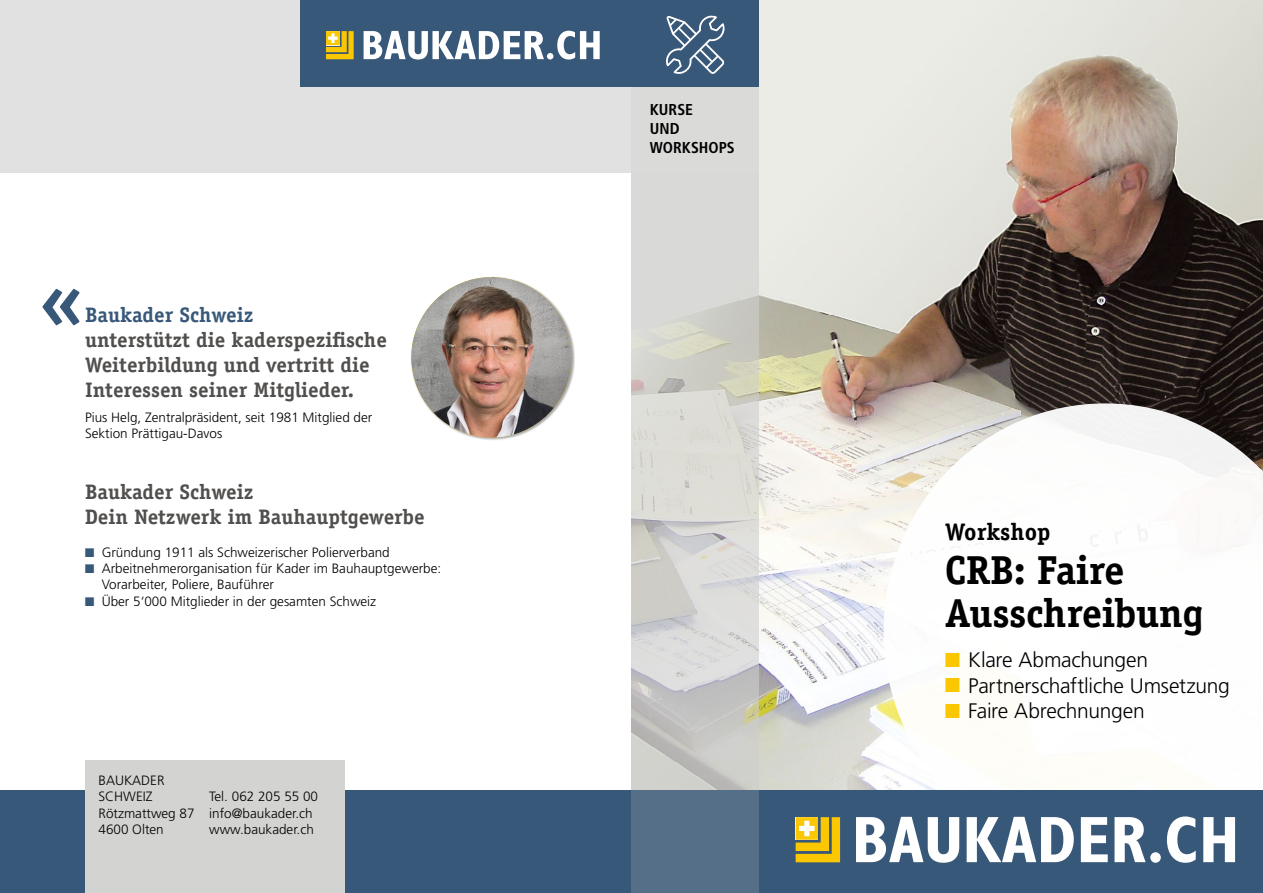
<style>
.page{position:relative;width:1263px;height:893px;background:#fff}
.page>*{position:absolute;margin:0;border:0;box-sizing:border-box;transform-origin:0 0}
.t1{font:700 73.8px "Officina Serif Std";color:#385879}
.t2{font:700 40.5px/43.5px "Officina Serif Std";letter-spacing:-.01em;color:#000}
.t3{font:700 24px "Officina Serif Std";color:#000}
.t4{font:700 21px/25.2px "Officina Serif Std";color:#514f4d}
.t5{font:300 21px/25.5px "Frutiger LT Std";letter-spacing:-.015em;color:#000}
.t6{font:700 21px "Officina Serif Std";color:#385879}
.t7{font:700 condensed 15.75px/18.9px "Frutiger LT Std";color:#000}
.t8{font:300 13.5px/16.2px "Frutiger LT Std";color:#000}
.s1{font-family:"Monotype Sorts";font-weight:400;font-size:12px;color:#385879}
.s2{font-family:"Monotype Sorts";font-weight:400;font-size:19.5px;color:#fac700}
</style>
<div class="page">
<div style="left:0;top:0;width:631px;height:172px;background:#e1e1e1"></div>
<img style="left:759px;top:0;width:504px;height:790px">
<svg style="left:631px;top:172px;width:128px;height:618px;fill:#d9dad6"></svg>
<svg style="left:884px;top:403px;width:379px;height:387px"></svg>
<div style="left:631px;top:41px;width:128px;height:131px;background:#dadad9"></div>
<div style="left:0;top:790px;width:1263px;height:103px;background:#385879"></div>
<div style="left:631px;top:790px;width:128px;height:103px;background:#556f89"></div>
<svg style="left:796px;top:817px;width:44px;height:45px"></svg>
<svg style="left:856px;top:816px;width:379px;height:47px"></svg>
<div style="left:300px;top:0;width:459px;height:87px;background:#385879"></div>
<svg style="left:666px;top:15px;width:59px;height:59px"></svg>
<svg style="left:326px;top:31px;width:28px;height:28px"></svg>
<svg style="left:364px;top:31px;width:236px;height:29px"></svg>
<div style="left:411px;top:276px;width:164px;height:164px;background:#000;opacity:.35"></div>
<img style="left:411px;top:277px;width:161px;height:160px;border-radius:80px">
<div style="left:85px;top:760px;width:259px;height:133px;background:#d3d3d2"></div>
<h1 class="t1" style="left:39px;top:254px;width:45px">«</h1>
<h3 class="t6" style="left:85px;top:301px;width:170px">Baukader Schweiz</h3>
<h3 class="t4" style="left:85px;top:327px;width:303px">unterstützt die kaderspezifische<br>Weiterbildung und vertritt die<br>Interessen seiner Mitglieder.</h3>
<p class="t8" style="left:85px;top:409px;width:289px">Pius Helg, Zentralpräsident, seit 1981 Mitglied der<br>Sektion Prättigau-Davos</p>
<h3 class="t4" style="left:85px;top:479px;width:341px">Baukader Schweiz<br>Dein Netzwerk im Bauhauptgewerbe</h3>
<p class="t8" style="left:85px;top:544px;width:306px"><span class="s1">Q</span> Gründung 1911 als Schweizerischer Polierverband</p>
<p class="t8" style="left:85px;top:560px;width:358px"><span class="s1">Q</span> Arbeitnehmerorganisation für Kader im Bauhauptgewerbe:</p>
<p class="t8" style="left:102px;top:577px;width:174px">Vorarbeiter, Poliere, Bauführer</p>
<p class="t8" style="left:85px;top:593px;width:293px"><span class="s1">Q</span> Über 5‘000 Mitglieder in der gesamten Schweiz</p>
<p class="t8" style="left:99px;top:773px;width:98px">BAUKADER<br>SCHWEIZ<br>Rötzmattweg 87<br>4600 Olten</p>
<p class="t8" style="left:209px;top:789px;width:110px">Tel. 062 205 55 00 info@baukader.ch www.baukader.ch</p>
<p class="t7" style="left:650px;top:100px;width:86px">KURSE<br>UND<br>WORKSHOPS</p>
<h3 class="t3" style="left:945px;top:517px;width:107px">Workshop</h3>
<h2 class="t2" style="left:945px;top:548px;width:260px">CRB: Faire<br>Ausschreibung</h2>
<h3 class="t5" style="left:945px;top:648px;width:286px"><span class="s2">Q</span> Klare Abmachungen<br><span class="s2">Q</span> Partnerschaftliche Umsetzung<br><span class="s2">Q</span> Faire Abrechnungen</h3>
</div>
